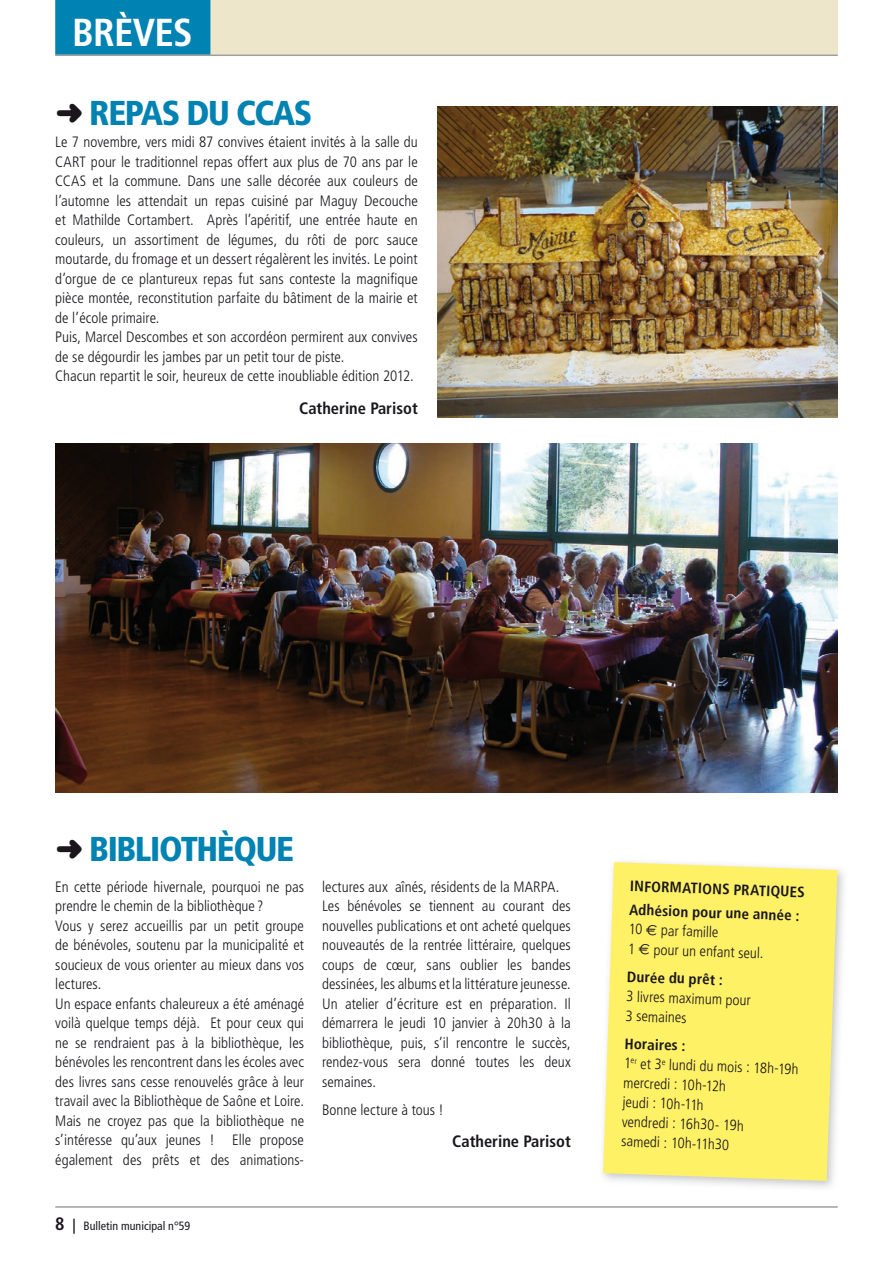
<style>
.page{position:relative;width:893px;height:1263px;background:#fff}
.page>*{position:absolute;margin:0;border:0;box-sizing:border-box;transform-origin:0 0}
.t1{font:700 condensed 39px "Frutiger";letter-spacing:-.02em;color:#fff}
.t2{font:900 condensed 34.5px "Frutiger";letter-spacing:-.04em;color:#0083b2}
.t3{font:700 condensed 16.5px "Frutiger";color:#1a171c}
.t4{font:300 condensed 15px/19.5px "Frutiger";color:#1a171c}
.t5{font:700 condensed 15px/23.7px "Frutiger";color:#1a171c}
.t6{font:condensed 12px "Frutiger";color:#1a171c}
.s1{font-family:"Distro Bats";font-weight:400;font-stretch:normal;font-size:31.5px;color:#1a171c}
.s2{font-weight:700;font-size:18px}
.s3{font-weight:700;font-size:15px}
.s4{font-family:"Euro Sans";font-weight:400;font-stretch:normal}
.s5{font-weight:700}
</style>
<div class="page">
<div style="left:55px;top:0;width:783px;height:55px;background:#eee6cb"></div>
<div style="left:55px;top:0;width:155px;height:55px;background:#0083b2"></div>
<hr style="left:55px;top:55px;width:783px;height:1px;background:#9d9ea0">
<hr style="left:55px;top:1206px;width:783px;height:2px;background:#9d9ea0">
<img style="left:55px;top:444px;width:783px;height:348px">
<img style="left:438px;top:106px;width:400px;height:311px">
<img style="left:638px;top:870px;width:206px;height:318px">
<svg style="left:603px;top:862px;width:234px;height:319px;background:#fef174"></svg>
<h1 class="t1" style="left:72px;top:10px;width:122px">BRÈVES</h1>
<h2 class="t2" style="left:55px;top:92px;width:259px"><span class="s1">b</span> REPAS DU CCAS</h2>
<p class="t4" style="left:55px;top:133px;width:364px">Le 7 novembre, vers midi 87 convives étaient invités à la salle du CART pour le traditionnel repas offert aux plus de 70 ans par le CCAS et la commune. Dans une salle décorée aux couleurs de l’automne les attendait un repas cuisiné par Maguy Decouche et Mathilde Cortambert. Après l’apéritif, une entrée haute en couleurs, un assortiment de légumes, du rôti de porc sauce moutarde, du fromage et un dessert régalèrent les invités. Le point d’orgue de ce plantureux repas fut sans conteste la magnifique pièce montée, reconstitution parfaite du bâtiment de la mairie et de l’école primaire.<br>Puis, Marcel Descombes et son accordéon permirent aux convives de se dégourdir les jambes par un petit tour de piste.<br>Chacun repartit le soir, heureux de cette inoubliable édition 2012.</p>
<p class="t3" style="left:299px;top:398px;width:120px">Catherine Parisot</p>
<h2 class="t2" style="left:55px;top:828px;width:240px"><span class="s1">b</span> BIBLIOTHÈQUE</h2>
<p class="t4" style="left:55px;top:877px;width:250px">En cette période hivernale, pourquoi ne pas prendre le chemin de la bibliothèque ?<br>Vous y serez accueillis par un petit groupe de bénévoles, soutenu par la municipalité et soucieux de vous orienter au mieux dans vos lectures.<br>Un espace enfants chaleureux a été aménagé voilà quelque temps déjà. Et pour ceux qui ne se rendraient pas à la bibliothèque, les bénévoles les rencontrent dans les écoles avec des livres sans cesse renouvelés grâce à leur travail avec la Bibliothèque de Saône et Loire.<br>Mais ne croyez pas que la bibliothèque ne s’intéresse qu’aux jeunes ! Elle propose également des prêts et des animations-</p>
<p class="t4" style="left:322px;top:877px;width:250px">lectures aux aînés, résidents de la MARPA.<br>Les bénévoles se tiennent au courant des nouvelles publications et ont acheté quelques nouveautés de la rentrée littéraire, quelques coups de cœur, sans oublier les bandes dessinées, les albums et la littérature jeunesse.<br>Un atelier d’écriture est en préparation. Il démarrera le jeudi 10 janvier à 20h30 à la bibliothèque, puis, s’il rencontre le succès, rendez-vous sera donné toutes les deux semaines.</p>
<p class="t4" style="left:322px;top:1100px;width:123px">Bonne lecture à tous !</p>
<p class="t3" style="left:452px;top:1132px;width:120px">Catherine Parisot</p>
<p class="t6" style="left:55px;top:1218px;width:137px"><span class="s2">8</span> <span class="s3">|</span> Bulletin municipal n°59</p>
<p class="t5" style="left:630px;top:874px;width:176px;rotate:2deg">INFORMATIONS PRATIQUES<br>Adhésion pour une année :</p>
<p class="t4" style="left:629px;top:919px;width:137px;rotate:2deg">10 <span class="s4">€</span> par famille<br>1 <span class="s4">€</span> pour un enfant seul.</p>
<p class="t5" style="left:627px;top:965px;width:98px;rotate:2deg">Durée du prêt :</p>
<p class="t4" style="left:627px;top:986px;width:126px;rotate:2deg">3 livres maximum pour<br>3 semaines</p>
<p class="t4" style="left:625px;top:1034px;width:176px;rotate:2deg"><span class="s5">Horaires :<br></span>1<sup>er</sup> et 3<sup>e</sup> lundi du mois : 18h-19h mercredi : 10h-12h<br>jeudi : 10h-11h<br>vendredi : 16h30- 19h<br>samedi : 10h-11h30</p>
</div>
